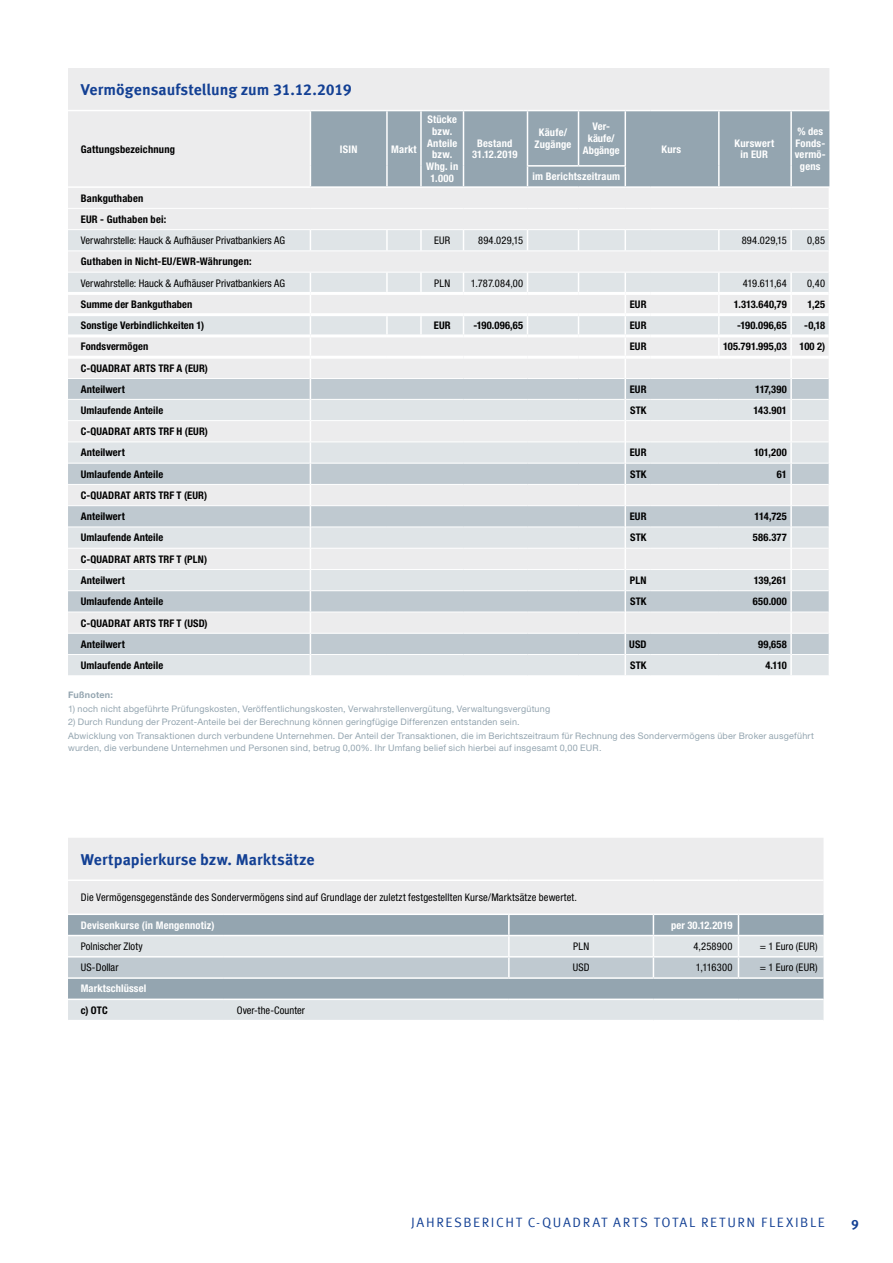
<style>
.page{position:relative;width:893px;height:1263px;background:#fff}
.page>*{position:absolute;margin:0;border:0;box-sizing:border-box;transform-origin:0 0}
.t1{font:700 15.75px "Meta Offc Pro";color:#134094}
.t2{font:13.5px "Meta Offc Pro Norm";letter-spacing:.12em;color:#134094}
.t3{font:700 13.5px "Meta Offc Pro";color:#134094}
.t4{font:700 condensed 10.5px/21.3px "Helvetica Neue LTW1 G";letter-spacing:.01em;color:#000}
.t5{font:condensed 10.5px "Helvetica Neue LTW1 G";letter-spacing:.01em;color:#000}
.t6{font:700 condensed 10.5px/11.7px "Helvetica Neue LTW1 G";letter-spacing:.02em;color:#fff;text-align:center}
.t7{font:700 condensed 10.5px/11.7px "Helvetica Neue LTW1 G";letter-spacing:-.005em;color:#fff;text-align:center}
.t8{font:9px/13.8px "Helvetica Neue LTW1 G";letter-spacing:.025em;color:#94a5b0}
.t9{font:700 9px "Helvetica Neue LTW1 G";letter-spacing:.03em;color:#94a5b0}
</style>
<div class="page">
<div style="left:68px;top:68px;width:761px;height:42px;background:#ececed"></div>
<svg style="left:68px;top:110px;width:762px;height:566px;background:#dadee2"></svg>
<div style="left:68px;top:838px;width:755px;height:75px;background:#ececed"></div>
<svg style="left:68px;top:979px;width:755px;height:41px;background:#bac5cc"></svg>
<svg style="left:68px;top:915px;width:755px;height:62px;background:#bcc7ce"></svg>
<hr style="left:68px;top:879px;width:156px;height:2px;background:#fff">
<hr style="left:224px;top:879px;width:285px;height:2px;background:#fff">
<hr style="left:509px;top:879px;width:144px;height:2px;background:#fff">
<hr style="left:653px;top:879px;width:85px;height:2px;background:#fff">
<hr style="left:738px;top:879px;width:85px;height:2px;background:#fff">
<hr style="left:68px;top:956px;width:156px;height:1px;background:#fff">
<hr style="left:224px;top:956px;width:285px;height:1px;background:#fff">
<hr style="left:509px;top:956px;width:144px;height:1px;background:#fff">
<hr style="left:653px;top:956px;width:85px;height:1px;background:#fff">
<hr style="left:68px;top:998px;width:156px;height:2px;background:#fff">
<hr style="left:224px;top:998px;width:285px;height:2px;background:#fff">
<hr style="left:509px;top:998px;width:144px;height:2px;background:#fff">
<hr style="left:653px;top:998px;width:85px;height:2px;background:#fff">
<hr style="left:738px;top:998px;width:85px;height:2px;background:#fff">
<hr style="left:68px;top:935px;width:156px;height:1px;background:#fff">
<hr style="left:224px;top:935px;width:285px;height:1px;background:#fff">
<hr style="left:509px;top:935px;width:144px;height:1px;background:#fff">
<hr style="left:653px;top:935px;width:85px;height:1px;background:#fff">
<hr style="left:738px;top:935px;width:85px;height:1px;background:#fff">
<hr style="left:738px;top:956px;width:85px;height:1px;background:#fff">
<h1 class="t1" style="left:81px;top:78px;width:273px">Vermögensaufstellung zum 31.12.2019</h1>
<p class="t4" style="left:81px;top:138px;width:96px">Gattungsbezeichnung</p>
<p class="t6" style="left:340px;top:143px;width:19px">ISIN</p>
<p class="t6" style="left:391px;top:143px;width:27px">Markt</p>
<p class="t6" style="left:426px;top:114px;width:34px">Stücke bzw.<br>Anteile bzw.<br>Whg. in<br>1.000</p>
<p class="t6" style="left:472px;top:137px;width:47px">Bestand<br>31.12.2019</p>
<p class="t6" style="left:534px;top:127px;width:38px">Käufe/<br>Zugänge</p>
<p class="t7" style="left:583px;top:121px;width:38px">Ver&shy;käufe/<br>Abgänge</p>
<p class="t6" style="left:533px;top:171px;width:89px">im Berichtszeitraum</p>
<p class="t6" style="left:661px;top:143px;width:21px">Kurs</p>
<p class="t6" style="left:734px;top:137px;width:41px">Kurswert in EUR</p>
<p class="t6" style="left:795px;top:126px;width:32px">% des<br>Fonds&shy;vermö&shy;gens</p>
<p class="t4" style="left:81px;top:187px;width:87px">Bankguthaben<br>EUR - Guthaben bei:</p>
<p class="t5" style="left:81px;top:234px;width:206px">Verwahrstelle: Hauck &amp; Aufhäuser Privatbankiers AG</p>
<p class="t5" style="left:434px;top:234px;width:18px">EUR</p>
<p class="t5" style="left:478px;top:234px;width:47px">894.029,15</p>
<p class="t5" style="left:742px;top:234px;width:47px">894.029,15</p>
<p class="t5" style="left:807px;top:234px;width:19px">0,85</p>
<p class="t4" style="left:81px;top:251px;width:172px">Guthaben in Nicht-EU/EWR-Währungen:</p>
<p class="t5" style="left:81px;top:277px;width:206px">Verwahrstelle: Hauck &amp; Aufhäuser Privatbankiers AG</p>
<p class="t5" style="left:434px;top:277px;width:18px">PLN</p>
<p class="t5" style="left:471px;top:277px;width:54px">1.787.084,00</p>
<p class="t5" style="left:743px;top:277px;width:46px">419.611,64</p>
<p class="t5" style="left:807px;top:277px;width:19px">0,40</p>
<p class="t4" style="left:81px;top:294px;width:113px">Summe der Bankguthaben</p>
<p class="t4" style="left:630px;top:294px;width:18px">EUR</p>
<p class="t4" style="left:734px;top:294px;width:55px">1.313.640,79</p>
<p class="t4" style="left:807px;top:294px;width:19px">1,25</p>
<p class="t4" style="left:81px;top:315px;width:125px">Sonstige Verbindlichkeiten 1)</p>
<p class="t4" style="left:434px;top:315px;width:18px">EUR</p>
<p class="t4" style="left:473px;top:315px;width:51px">-190.096,65</p>
<p class="t4" style="left:630px;top:315px;width:18px">EUR</p>
<p class="t4" style="left:737px;top:315px;width:51px">-190.096,65</p>
<p class="t4" style="left:804px;top:315px;width:22px">-0,18</p>
<p class="t4" style="left:81px;top:336px;width:69px">Fondsvermögen</p>
<p class="t4" style="left:630px;top:336px;width:18px">EUR</p>
<p class="t4" style="left:723px;top:336px;width:103px">105.791.995,03 100 2)</p>
<p class="t4" style="left:81px;top:357px;width:129px">C-QUADRAT ARTS TRF A (EUR)<br>Anteilwert</p>
<p class="t4" style="left:630px;top:378px;width:18px">EUR</p>
<p class="t4" style="left:755px;top:378px;width:33px">117,390</p>
<p class="t4" style="left:81px;top:399px;width:84px">Umlaufende Anteile</p>
<p class="t4" style="left:630px;top:399px;width:18px">STK</p>
<p class="t4" style="left:754px;top:399px;width:35px">143.901</p>
<p class="t4" style="left:81px;top:421px;width:129px">C-QUADRAT ARTS TRF H (EUR)<br>Anteilwert</p>
<p class="t4" style="left:630px;top:442px;width:18px">EUR</p>
<p class="t4" style="left:754px;top:442px;width:34px">101,200</p>
<p class="t4" style="left:81px;top:463px;width:84px">Umlaufende Anteile</p>
<p class="t4" style="left:630px;top:463px;width:18px">STK</p>
<p class="t4" style="left:777px;top:463px;width:12px">61</p>
<p class="t4" style="left:81px;top:485px;width:128px">C-QUADRAT ARTS TRF T (EUR)<br>Anteilwert</p>
<p class="t4" style="left:630px;top:506px;width:18px">EUR</p>
<p class="t4" style="left:755px;top:506px;width:34px">114,725</p>
<p class="t4" style="left:81px;top:527px;width:84px">Umlaufende Anteile</p>
<p class="t4" style="left:630px;top:527px;width:18px">STK</p>
<p class="t4" style="left:753px;top:527px;width:35px">586.377</p>
<p class="t4" style="left:81px;top:548px;width:128px">C-QUADRAT ARTS TRF T (PLN)<br>Anteilwert</p>
<p class="t4" style="left:630px;top:570px;width:18px">PLN</p>
<p class="t4" style="left:754px;top:570px;width:35px">139,261</p>
<p class="t4" style="left:81px;top:591px;width:84px">Umlaufende Anteile</p>
<p class="t4" style="left:630px;top:591px;width:18px">STK</p>
<p class="t4" style="left:753px;top:591px;width:35px">650.000</p>
<p class="t4" style="left:81px;top:612px;width:128px">C-QUADRAT ARTS TRF T (USD)<br>Anteilwert</p>
<p class="t4" style="left:629px;top:633px;width:19px">USD</p>
<p class="t4" style="left:758px;top:633px;width:30px">99,658</p>
<p class="t4" style="left:81px;top:655px;width:84px">Umlaufende Anteile</p>
<p class="t4" style="left:630px;top:655px;width:18px">STK</p>
<p class="t4" style="left:765px;top:655px;width:23px">4.110</p>
<p class="t9" style="left:68px;top:689px;width:46px">Fußnoten:</p>
<p class="t8" style="left:68px;top:701px;width:484px">1) noch nicht abgeführte Prüfungskosten, Veröffentlichungskosten, Verwahrstellenvergütung, Verwaltungsvergütung</p>
<p class="t8" style="left:68px;top:715px;width:747px">2) Durch Rundung der Prozent-Anteile bei der Berechnung können geringfügige Differenzen entstanden sein.<br>Abwicklung von Transaktionen durch verbundene Unternehmen. Der Anteil der Transaktionen, die im Berichtszeitraum für Rechnung des Sondervermögens über Broker ausgeführt</p>
<p class="t8" style="left:68px;top:741px;width:535px">wurden, die verbundene Unternehmen und Personen sind, betrug 0,00%. Ihr Umfang belief sich hierbei auf insgesamt 0,00 EUR.</p>
<h1 class="t1" style="left:81px;top:847px;width:235px">Wertpapierkurse bzw. Marktsätze</h1>
<p class="t5" style="left:81px;top:891px;width:498px">Die Vermögensgegenstände des Sondervermögens sind auf Grundlage der zuletzt festgestellten Kurse/Marktsätze bewertet.</p>
<p class="t6" style="left:81px;top:919px;width:135px">Devisenkurse (in Mengennotiz)</p>
<p class="t6" style="left:671px;top:919px;width:63px">per 30.12.2019</p>
<p class="t5" style="left:81px;top:940px;width:63px">Polnischer Zloty</p>
<p class="t5" style="left:573px;top:940px;width:18px">PLN</p>
<p class="t5" style="left:693px;top:940px;width:41px">4,258900</p>
<p class="t5" style="left:760px;top:940px;width:59px">= 1 Euro (EUR)</p>
<p class="t5" style="left:81px;top:961px;width:39px">US-Dollar</p>
<p class="t5" style="left:573px;top:961px;width:18px">USD</p>
<p class="t5" style="left:696px;top:961px;width:38px">1,116300</p>
<p class="t5" style="left:760px;top:961px;width:59px">= 1 Euro (EUR)</p>
<p class="t6" style="left:81px;top:983px;width:67px">Marktschlüssel</p>
<p class="t4" style="left:81px;top:999px;width:28px">c) OTC</p>
<p class="t5" style="left:237px;top:1004px;width:70px">Over-the-Counter</p>
<p class="t2" style="left:411px;top:1211px;width:260px">JAHRESBERICHT C-QUADRAT ARTS TOTA</p>
<p class="t2" style="left:689px;top:1211px;width:31px">L RETUR</p>
<p class="t2" style="left:747px;top:1211px;width:78px">N FLE XIB LE</p>
<p class="t3" style="left:851px;top:1214px;width:9px">9</p>
</div>
